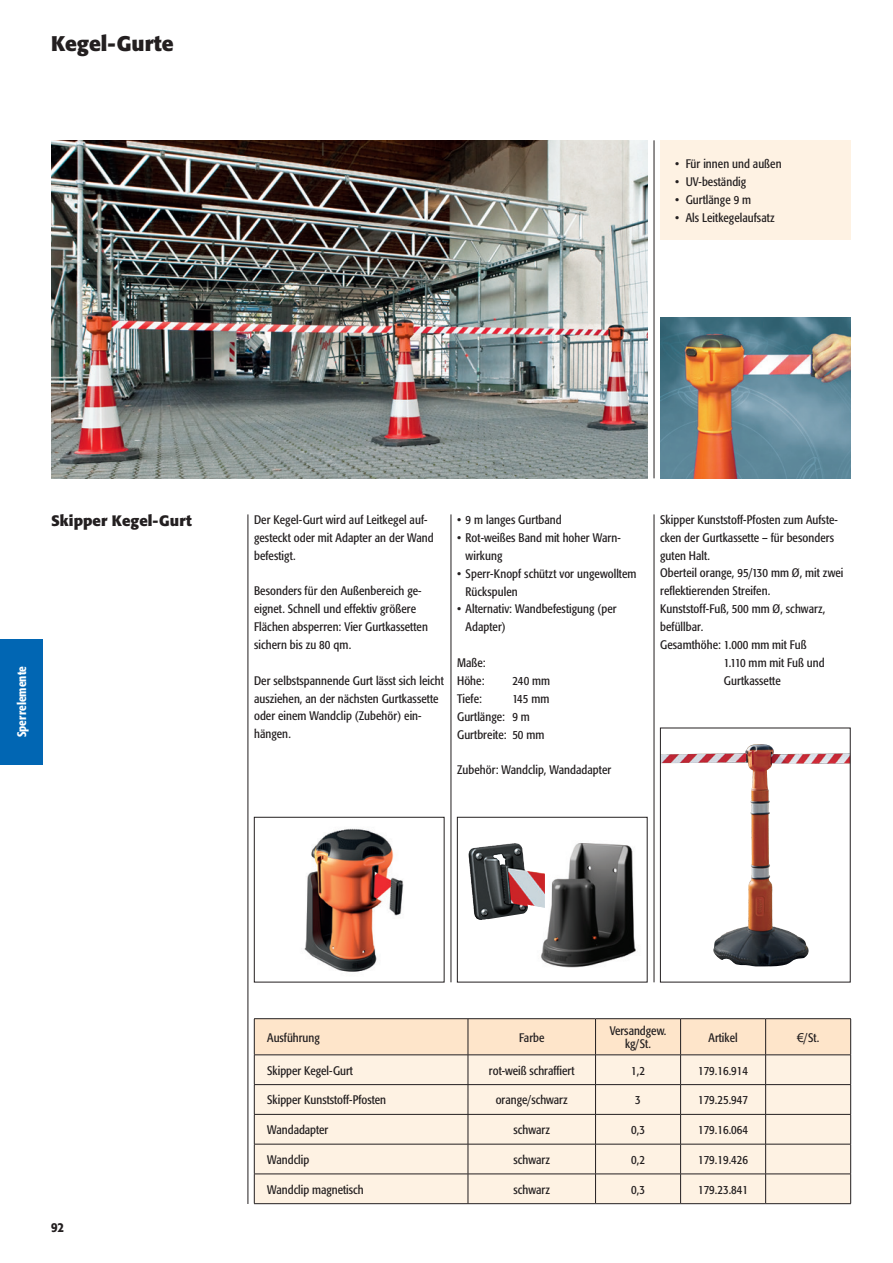
<style>
.page{position:relative;width:893px;height:1263px;background:#fff}
.page>*{position:absolute;margin:0;border:0;box-sizing:border-box;transform-origin:0 0}
.t1{font:700 21px "Formata";color:#231f20}
.t2{font:700 15px "Formata";letter-spacing:.005em;color:#231f20}
.t3{font:500 13.5px "Formata Condensed BQ";color:#231f20}
.t4{font:12.3px/17.9px "Formata Condensed BQ";letter-spacing:.005em;color:#231f20}
.t5{font:500 12.3px "Formata Condensed BQ";letter-spacing:.005em;color:#fff}
.s1{font-family:"Arial"}
</style>
<div class="page">
<div style="left:0;top:639px;width:43px;height:125px;background:#0166b3"></div>
<img style="left:541px;top:843px;width:95px;height:125px">
<div style="left:457px;top:817px;width:190px;height:165px;border:1px solid #231f20"></div>
<hr style="left:654px;top:140px;width:1px;height:338px;background:#231f20">
<hr style="left:654px;top:514px;width:1px;height:468px;background:#231f20">
<hr style="left:248px;top:514px;width:1px;height:690px;background:#231f20">
<hr style="left:451px;top:514px;width:1px;height:468px;background:#231f20">
<div style="left:660px;top:140px;width:190px;height:100px;background:#fef2e3"></div>
<img style="left:51px;top:140px;width:596px;height:338px">
<img style="left:660px;top:318px;width:190px;height:160px">
<div style="left:255px;top:1115px;width:595px;height:88px;background:#fef2e3"></div>
<hr style="left:681px;top:1114px;width:85px;height:1px;background:#231f20">
<hr style="left:681px;top:1144px;width:85px;height:1px;background:#231f20">
<hr style="left:681px;top:1174px;width:85px;height:1px;background:#231f20">
<hr style="left:681px;top:1203px;width:85px;height:1px;background:#231f20">
<hr style="left:254px;top:1114px;width:214px;height:1px;background:#231f20">
<hr style="left:254px;top:1144px;width:214px;height:1px;background:#231f20">
<hr style="left:254px;top:1174px;width:214px;height:1px;background:#231f20">
<hr style="left:766px;top:1114px;width:85px;height:1px;background:#231f20">
<hr style="left:766px;top:1144px;width:85px;height:1px;background:#231f20">
<hr style="left:766px;top:1174px;width:85px;height:1px;background:#231f20">
<hr style="left:766px;top:1203px;width:85px;height:1px;background:#231f20">
<hr style="left:596px;top:1114px;width:85px;height:1px;background:#231f20">
<hr style="left:596px;top:1144px;width:85px;height:1px;background:#231f20">
<hr style="left:596px;top:1174px;width:85px;height:1px;background:#231f20">
<hr style="left:596px;top:1203px;width:85px;height:1px;background:#231f20">
<hr style="left:468px;top:1114px;width:128px;height:1px;background:#231f20">
<hr style="left:468px;top:1144px;width:128px;height:1px;background:#231f20">
<hr style="left:468px;top:1174px;width:128px;height:1px;background:#231f20">
<hr style="left:765px;top:1114px;width:1px;height:30px;background:#231f20">
<hr style="left:850px;top:1114px;width:1px;height:30px;background:#231f20">
<hr style="left:765px;top:1144px;width:1px;height:30px;background:#231f20">
<hr style="left:850px;top:1144px;width:1px;height:30px;background:#231f20">
<svg style="left:765px;top:1174px;width:1px;height:29px"></svg>
<svg style="left:850px;top:1174px;width:1px;height:29px"></svg>
<hr style="left:254px;top:1203px;width:214px;height:1px;background:#231f20">
<hr style="left:254px;top:1114px;width:1px;height:30px;background:#231f20">
<hr style="left:254px;top:1144px;width:1px;height:30px;background:#231f20">
<svg style="left:254px;top:1174px;width:1px;height:29px"></svg>
<hr style="left:680px;top:1114px;width:1px;height:30px;background:#231f20">
<hr style="left:680px;top:1144px;width:1px;height:30px;background:#231f20">
<svg style="left:680px;top:1174px;width:1px;height:29px"></svg>
<svg style="left:254px;top:1019px;width:597px;height:95px;background:#f6e6d3"></svg>
<hr style="left:468px;top:1114px;width:1px;height:30px;background:#231f20">
<hr style="left:595px;top:1114px;width:1px;height:30px;background:#231f20">
<hr style="left:468px;top:1144px;width:1px;height:30px;background:#231f20">
<hr style="left:595px;top:1144px;width:1px;height:30px;background:#231f20">
<svg style="left:468px;top:1174px;width:1px;height:29px"></svg>
<svg style="left:595px;top:1174px;width:1px;height:29px"></svg>
<hr style="left:468px;top:1203px;width:128px;height:1px;background:#231f20">
<hr style="left:254px;top:1018px;width:214px;height:1px;background:#231f20">
<hr style="left:468px;top:1018px;width:128px;height:1px;background:#231f20">
<hr style="left:596px;top:1018px;width:85px;height:1px;background:#231f20">
<hr style="left:681px;top:1018px;width:85px;height:1px;background:#231f20">
<hr style="left:766px;top:1018px;width:85px;height:1px;background:#231f20">
<img style="left:304px;top:828px;width:100px;height:144px">
<div style="left:254px;top:817px;width:190px;height:165px;border:1px solid #231f20"></div>
<img style="left:468px;top:843px;width:77px;height:77px">
<img style="left:662px;top:744px;width:186px;height:223px">
<h1 class="t1" style="left:51px;top:30px;width:124px">Kegel-Gurte</h1>
<p class="t4" style="left:675px;top:155px;width:108px">• Für innen und außen</p>
<p class="t4" style="left:675px;top:173px;width:73px">• UV-beständig</p>
<p class="t4" style="left:675px;top:191px;width:78px">• Gurtlänge 9 m</p>
<p class="t4" style="left:675px;top:209px;width:101px">• Als Leitkegelaufsatz</p>
<p class="t5" style="left:14px;top:737px;width:73px;rotate:-90deg">Sperrelemente</p>
<p class="t2" style="left:51px;top:511px;width:142px">Skipper Kegel-Gurt</p>
<p class="t4" style="left:254px;top:511px;width:181px">Der Kegel-Gurt wird auf Leitkegel auf&shy;gesteckt oder mit Adapter an der Wand befestigt.</p>
<p class="t4" style="left:254px;top:582px;width:175px">Besonders für den Außenbereich ge&shy;eignet. Schnell und effektiv größere Flächen absperren: Vier Gurtkassetten sichern bis zu 80 qm.</p>
<p class="t4" style="left:254px;top:672px;width:191px">Der selbstspannende Gurt lässt sich leicht ausziehen, an der nächsten Gurtkassette oder einem Wandclip (Zubehör) ein&shy;hängen.</p>
<p class="t4" style="left:457px;top:511px;width:106px">• 9 m langes Gurtband</p>
<p class="t4" style="left:466px;top:529px;width:157px;text-indent:-8px">• Rot-weißes Band mit hoher Warn&shy;wirkung</p>
<p class="t4" style="left:466px;top:565px;width:172px;text-indent:-8px">• Sperr-Knopf schützt vor ungewolltem<br>Rückspulen</p>
<p class="t4" style="left:466px;top:600px;width:152px;text-indent:-8px">• Alternativ: Wandbefestigung (per<br>Adapter)</p>
<p class="t4" style="left:457px;top:654px;width:30px">Maße:<br>Höhe:</p>
<p class="t4" style="left:512px;top:672px;width:39px">240 mm</p>
<p class="t4" style="left:457px;top:690px;width:26px">Tiefe:</p>
<p class="t4" style="left:457px;top:690px;width:94px;text-indent:55px">145 mm<br>Gurtlänge: 9 m<br>Gurtbreite: 50 mm</p>
<p class="t4" style="left:457px;top:761px;width:156px">Zubehör: Wandclip, Wandadapter</p>
<p class="t4" style="left:660px;top:511px;width:179px">Skipper Kunststoff-Pfosten zum Aufste-</p>
<p class="t4" style="left:660px;top:528px;width:175px">cken der Gurtkassette – für besonders</p>
<p class="t4" style="left:660px;top:546px;width:52px">guten Halt.</p>
<p class="t4" style="left:660px;top:564px;width:185px">Oberteil orange, 95/130 mm Ø, mit zwei</p>
<p class="t4" style="left:660px;top:582px;width:112px">reflektierenden Streifen.</p>
<p class="t4" style="left:660px;top:600px;width:167px">Kunststoff-Fuß, 500 mm Ø, schwarz,</p>
<p class="t4" style="left:660px;top:618px;width:45px">befüllbar.</p>
<p class="t4" style="left:660px;top:636px;width:148px">Gesamthöhe: 1.000 mm mit Fuß</p>
<p class="t4" style="left:724px;top:654px;width:102px">1.110 mm mit Fuß und</p>
<p class="t4" style="left:724px;top:672px;width:58px">Gurtkassette</p>
<p class="t3" style="left:51px;top:1219px;width:15px">92</p>
<p class="t4" style="left:267px;top:1028px;width:54px">Ausführung</p>
<p class="t4" style="left:519px;top:1028px;width:27px">Farbe</p>
<p class="t4" style="left:610px;top:1024px;width:58px;line-height:13.5px;text-align:center">Versandgew. kg/St.</p>
<p class="t4" style="left:709px;top:1028px;width:30px">Artikel</p>
<p class="t4" style="left:797px;top:1028px;width:24px"><span class="s1">€</span>/St.</p>
<p class="t4" style="left:267px;top:1061px;width:87px">Skipper Kegel-Gurt</p>
<p class="t4" style="left:489px;top:1061px;width:87px">rot-weiß schraffiert</p>
<p class="t4" style="left:631px;top:1061px;width:15px">1,2</p>
<p class="t4" style="left:698px;top:1061px;width:52px">179.16.914</p>
<p class="t4" style="left:267px;top:1091px;width:120px">Skipper Kunststoff-Pfosten</p>
<p class="t4" style="left:496px;top:1091px;width:73px">orange/schwarz</p>
<p class="t4" style="left:635px;top:1091px;width:7px">3</p>
<p class="t4" style="left:698px;top:1091px;width:52px">179.25.947</p>
<p class="t4" style="left:267px;top:1121px;width:63px">Wandadapter</p>
<p class="t4" style="left:514px;top:1121px;width:38px">schwarz</p>
<p class="t4" style="left:631px;top:1121px;width:15px">0,3</p>
<p class="t4" style="left:698px;top:1121px;width:52px">179.16.064</p>
<p class="t4" style="left:267px;top:1151px;width:44px">Wandclip</p>
<p class="t4" style="left:514px;top:1151px;width:38px">schwarz</p>
<p class="t4" style="left:631px;top:1151px;width:15px">0,2</p>
<p class="t4" style="left:698px;top:1151px;width:52px">179.19.426</p>
<p class="t4" style="left:267px;top:1180px;width:98px">Wandclip magnetisch</p>
<p class="t4" style="left:514px;top:1180px;width:38px">schwarz</p>
<p class="t4" style="left:631px;top:1180px;width:15px">0,3</p>
<p class="t4" style="left:698px;top:1180px;width:52px">179.23.841</p>
</div>
